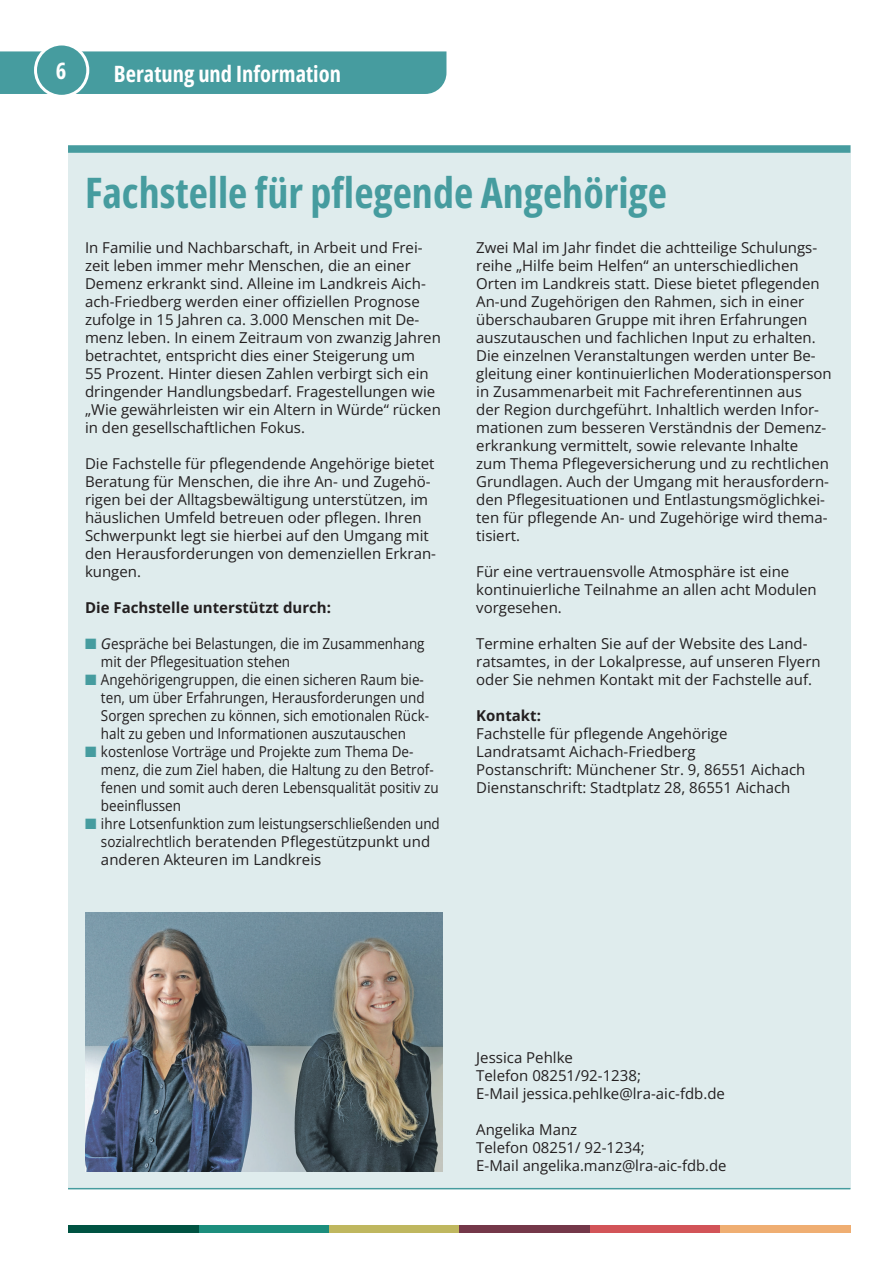
<style>
.page{position:relative;width:893px;height:1263px;background:#fff}
.page>*{position:absolute;margin:0;border:0;box-sizing:border-box;transform-origin:0 0}
._30_Kasten_Überschrift{font:700 42px "Open Sans Condensed";color:#469c9f}
._71_Inhalt_Überschrift{font:700 22.5px "Open Sans Condensed";color:#fff}
._31_Kasten_Grundtext{font:15px/18px "Open Sans";color:#231f20}
._12_Grundtext_mit_Quadrat{font:15px/18px "Open Sans";color:#231f20;scale:.9 1}
._31_Kasten_Grundtext-2{font:700 15px "Open Sans";color:#231f20}
.s1{color:#469c9f}
.s2{font-style:italic}
</style>
<div class="page">
<div style="left:0;top:51px;width:446px;height:43px;background:#469c9f"></div>
<div style="left:198px;top:1225px;width:131px;height:8px;background:#1c8e7d"></div>
<div style="left:329px;top:1225px;width:130px;height:8px;background:#bfb75f"></div>
<div style="left:720px;top:1225px;width:130px;height:8px;background:#efae72"></div>
<div style="left:590px;top:1225px;width:130px;height:8px;background:#d25458"></div>
<div style="left:459px;top:1225px;width:131px;height:8px;background:#743849"></div>
<div style="left:68px;top:1225px;width:130px;height:8px;background:#005342"></div>
<div style="left:36px;top:44px;width:52px;height:52px;background:#469c9f;border-radius:50%"></div>
<div style="left:34px;top:43px;width:55px;height:55px;border:3px solid #fff;border-radius:50%"></div>
<div style="left:68px;top:145px;width:782px;height:1044px;background:#dfeced"></div>
<img style="left:85px;top:912px;width:357px;height:259px">
<hr style="left:68px;top:1188px;width:782px;height:1px;background:#469c9f">
<div style="left:68px;top:145px;width:782px;height:8px;background:#469c9f"></div>
<p class="_71_Inhalt_Überschrift" style="left:56px;top:56px;width:12px">6</p>
<p class="_71_Inhalt_Überschrift" style="left:114px;top:58px;width:229px">Beratung und Information</p>
<p class="_30_Kasten_Überschrift" style="left:85px;top:164px;width:583px">Fachstelle für pflegende Angehörige</p>
<p class="_31_Kasten_Grundtext" style="left:85px;top:238px;width:357px">In Familie und Nachbarschaft, in Arbeit und Frei&shy;zeit leben immer mehr Menschen, die an einer Demenz erkrankt sind. Alleine im Landkreis Aich&shy;ach-Friedberg werden einer offiziellen Prognose zufolge in 15 Jahren ca. 3.000 Menschen mit De&shy;menz leben. In einem Zeitraum von zwanzig Jahren betrachtet, entspricht dies einer Steigerung um<br>55 Prozent. Hinter diesen Zahlen verbirgt sich ein dringender Handlungsbedarf. Fragestellungen wie „Wie gewährleisten wir ein Altern in Würde“ rücken in den gesellschaftlichen Fokus.</p>
<p class="_31_Kasten_Grundtext" style="left:85px;top:454px;width:352px">Die Fachstelle für pflegendende Angehörige bietet Beratung für Menschen, die ihre An- und Zugehö&shy;rigen bei der Alltagsbewältigung unterstützen, im häuslichen Umfeld betreuen oder pflegen. Ihren Schwerpunkt legt sie hierbei auf den Umgang mit den Herausforderungen von demenziellen Erkran&shy;kungen.</p>
<p class="_31_Kasten_Grundtext-2" style="left:85px;top:598px;width:247px">Die Fachstelle unterstützt durch:</p>
<p class="_12_Grundtext_mit_Quadrat" style="left:101px;top:634px;width:361px;text-indent:-16px"><span class="s1">■</span> <span class="s2">G</span>espräche bei Belastungen, die im Zusammenhang mit der Pflegesituation stehen</p>
<p class="_12_Grundtext_mit_Quadrat" style="left:101px;top:670px;width:366px;text-indent:-16px"><span class="s1">■</span> Angehörigengruppen, die einen sicheren Raum bie&shy;ten, um über Erfahrungen, Herausforderungen und Sorgen sprechen zu können, sich emotionalen Rück&shy;halt zu geben und Informationen auszutauschen</p>
<p class="_12_Grundtext_mit_Quadrat" style="left:101px;top:742px;width:377px;text-indent:-16px"><span class="s1">■</span> kostenlose Vorträge und Projekte zum Thema De&shy;menz, die zum Ziel haben, die Haltung zu den Betrof&shy;fenen und somit auch deren Lebensqualität positiv zu beeinflussen</p>
<p class="_12_Grundtext_mit_Quadrat" style="left:101px;top:814px;width:378px;text-indent:-16px"><span class="s1">■</span> ihre Lotsenfunktion zum leistungserschließenden und sozialrechtlich beratenden Pflegestützpunkt und anderen Akteuren im Landkreis</p>
<p class="_31_Kasten_Grundtext" style="left:476px;top:238px;width:357px">Zwei Mal im Jahr findet die achtteilige Schulungs&shy;reihe „Hilfe beim Helfen“ an unterschiedlichen Orten im Landkreis statt. Diese bietet pflegenden An-und Zugehörigen den Rahmen, sich in einer überschaubaren Gruppe mit ihren Erfahrungen auszutauschen und fachlichen Input zu erhalten.<br>Die einzelnen Veranstaltungen werden unter Be&shy;gleitung einer kontinuierlichen Moderationsperson in Zusammenarbeit mit Fachreferentinnen aus<br>der Region durchgeführt. Inhaltlich werden Infor&shy;mationen zum besseren Verständnis der Demenz&shy;erkrankung vermittelt, sowie relevante Inhalte zum Thema Pflegeversicherung und zu rechtlichen Grundlagen. Auch der Umgang mit herausfordern&shy;den Pflegesituationen und Entlastungsmöglichkei&shy;ten für pflegende An- und Zugehörige wird thema&shy;tisiert.</p>
<p class="_31_Kasten_Grundtext" style="left:476px;top:562px;width:342px">Für eine vertrauensvolle Atmosphäre ist eine kontinuierliche Teilnahme an allen acht Modulen vorgesehen.</p>
<p class="_31_Kasten_Grundtext" style="left:476px;top:634px;width:346px">Termine erhalten Sie auf der Website des Land&shy;ratsamtes, in der Lokalpresse, auf unseren Flyern oder Sie nehmen Kontakt mit der Fachstelle auf.</p>
<p class="_31_Kasten_Grundtext-2" style="left:476px;top:706px;width:66px">Kontakt:</p>
<p class="_31_Kasten_Grundtext" style="left:476px;top:724px;width:253px">Fachstelle für pflegende Angehörige</p>
<p class="_31_Kasten_Grundtext" style="left:476px;top:742px;width:221px">Landratsamt Aichach-Friedberg</p>
<p class="_31_Kasten_Grundtext" style="left:476px;top:760px;width:331px">Postanschrift: Münchener Str. 9, 86551 Aichach</p>
<p class="_31_Kasten_Grundtext" style="left:476px;top:778px;width:316px">Dienstanschrift: Stadtplatz 28, 86551 Aichach</p>
<p class="_31_Kasten_Grundtext" style="left:476px;top:1048px;width:98px">Jessica Pehlke</p>
<p class="_31_Kasten_Grundtext" style="left:476px;top:1066px;width:250px">Telefon 08251/92-1238;<br>E-Mail jessica.pehlke@lra-aic-fdb.de</p>
<p class="_31_Kasten_Grundtext" style="left:476px;top:1120px;width:102px">Angelika Manz</p>
<p class="_31_Kasten_Grundtext" style="left:476px;top:1138px;width:252px">Telefon 08251/ 92-1234;<br>E-Mail angelika.manz@lra-aic-fdb.de</p>
</div>
